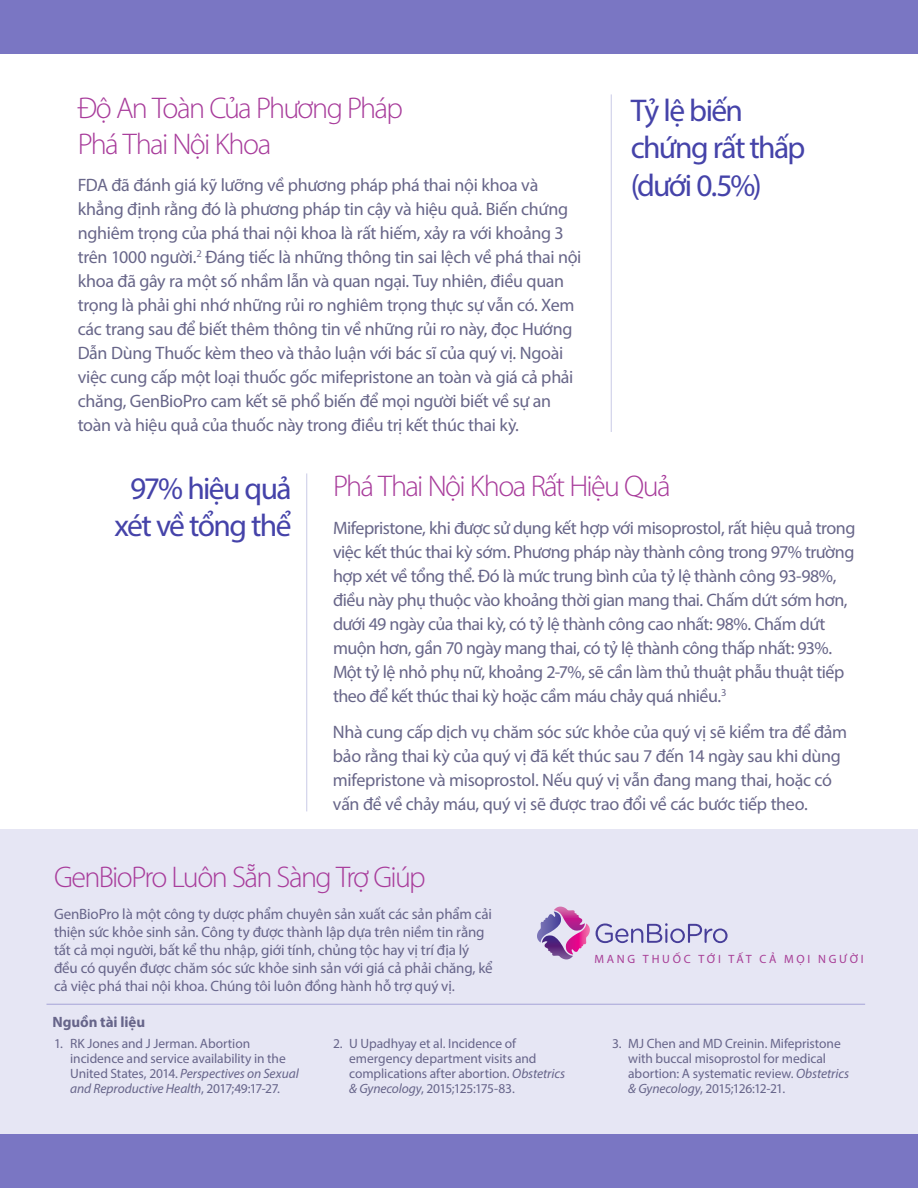
<style>
.page{position:relative;width:918px;height:1188px;background:#fff}
.page>*{position:absolute;margin:0;border:0;box-sizing:border-box;transform-origin:0 0}
.t1{font:31.5px/37.5px "Myriad Pro";letter-spacing:-.05em;color:#4543a9;text-align:center}
.t2{font:300 30px/36px "Myriad Pro";letter-spacing:-.055em;color:#a83c9b}
.t3{font:18px/24px "Myriad Pro";letter-spacing:-.02em;color:#686689}
.t4{font:15px/18px "Myriad Pro";letter-spacing:-.01em;color:#67658a}
.t5{font:700 15px "Myriad Pro";letter-spacing:-.005em;color:#67658a}
.t6{font:13.5px/15px "Myriad Pro";letter-spacing:-.005em;color:#67658a}
.t7{font:12px "Myriad Pro";letter-spacing:.23em;color:#a73d96}
.s1{font-style:italic}
</style>
<div class="page">
<div style="left:0;top:829px;width:918px;height:306px;background:#e6e6f4"></div>
<div style="left:0;top:1134px;width:918px;height:54px;background:#7a76c3"></div>
<div style="left:0;top:0;width:918px;height:54px;background:#7a76c3"></div>
<svg style="left:596px;top:923px;width:132px;height:20px"></svg>
<svg style="left:537px;top:907px;width:53px;height:52px"></svg>
<hr style="left:306px;top:473px;width:1px;height:338px;background:#c9cae7">
<hr style="left:611px;top:94px;width:1px;height:338px;background:#c9cae7">
<hr style="left:46px;top:1004px;width:819px;height:1px;background:#a6a3d7">
<h2 class="t2" style="left:78px;top:89px;width:327px">Độ An Toàn Của Phương Pháp<br>Phá Thai Nội Khoa</h2>
<p class="t3" style="left:78px;top:173px;width:505px">FDA đã đánh giá kỹ lưỡng về phương pháp phá thai nội khoa và khẳng định rằng đó là phương pháp tin cậy và hiệu quả. Biến chứng nghiêm trọng của phá thai nội khoa là rất hiếm, xảy ra với khoảng 3 trên 1000 người.<sup>2</sup> Đáng tiếc là những thông tin sai lệch về phá thai nội khoa đã gây ra một số nhầm lẫn và quan ngại. Tuy nhiên, điều quan trọng là phải ghi nhớ những rủi ro nghiêm trọng thực sự vẫn có. Xem các trang sau để biết thêm thông tin về những rủi ro này, đọc Hướng Dẫn Dùng Thuốc kèm theo và thảo luận với bác sĩ của quý vị. Ngoài việc cung cấp một loại thuốc gốc mifepristone an toàn và giá cả phải chăng, GenBioPro cam kết sẽ phổ biến để mọi người biết về sự an toàn và hiệu quả của thuốc này trong điều trị kết thúc thai kỳ.</p>
<h1 class="t1" style="left:631px;top:91px;width:176px;text-align:left">Tỷ lệ biến chứng rất thấp (dưới 0.5%)</h1>
<h1 class="t1" style="left:115px;top:469px;width:178px">97% hiệu quả xét về tổng thể</h1>
<h2 class="t2" style="left:333px;top:468px;width:339px">Phá Thai Nội Khoa Rất Hiệu Quả</h2>
<p class="t3" style="left:333px;top:516px;width:524px">Mifepristone, khi được sử dụng kết hợp với misoprostol, rất hiệu quả trong việc kết thúc thai kỳ sớm. Phương pháp này thành công trong 97% trường hợp xét về tổng thể. Đó là mức trung bình của tỷ lệ thành công 93-98%, điều này phụ thuộc vào khoảng thời gian mang thai. Chấm dứt sớm hơn, dưới 49 ngày của thai kỳ, có tỷ lệ thành công cao nhất: 98%. Chấm dứt muộn hơn, gần 70 ngày mang thai, có tỷ lệ thành công thấp nhất: 93%.<br>Một tỷ lệ nhỏ phụ nữ, khoảng 2-7%, sẽ cần làm thủ thuật phẫu thuật tiếp theo để kết thúc thai kỳ hoặc cầm máu chảy quá nhiều.<sup>3</sup></p>
<p class="t3" style="left:333px;top:720px;width:516px">Nhà cung cấp dịch vụ chăm sóc sức khỏe của quý vị sẽ kiểm tra để đảm bảo rằng thai kỳ của quý vị đã kết thúc sau 7 đến 14 ngày sau khi dùng mifepristone và misoprostol. Nếu quý vị vẫn đang mang thai, hoặc có vấn đề về chảy máu, quý vị sẽ được trao đổi về các bước tiếp theo.</p>
<h2 class="t2" style="left:54px;top:859px;width:373px">GenBioPro Luôn Sẵn Sàng Trợ Giúp</h2>
<p class="t4" style="left:54px;top:904px;width:440px">GenBioPro là một công ty dược phẩm chuyên sản xuất các sản phẩm cải thiện sức khỏe sinh sản. Công ty được thành lập dựa trên niềm tin rằng tất cả mọi người, bất kể thu nhập, giới tính, chủng tộc hay vị trí địa lý đều có quyền được chăm sóc sức khỏe sinh sản với giá cả phải chăng, kể cả việc phá thai nội khoa. Chúng tôi luôn đồng hành hỗ trợ quý vị.</p>
<p class="t5" style="left:52px;top:1012px;width:94px">Nguồn tài liệu</p>
<p class="t7" style="left:594px;top:951px;width:271px">MANG THUỐC TỚI TẤT CẢ MỌI NGƯỜI</p>
<p class="t6" style="left:70px;top:1035px;width:230px;text-indent:-16px">1. RK Jones and J Jerman. Abortion incidence and service availability in the United States, 2014. <span class="s1">Perspectives on Sexual and Reproductive Health</span>, 2017;49:17-27.</p>
<p class="t6" style="left:349px;top:1035px;width:217px;text-indent:-16px">2. U Upadhyay et al. Incidence of emergency department visits and complications after abortion. <span class="s1">Obstetrics &amp; Gynecology</span>, 2015;125:175-83.</p>
<p class="t6" style="left:628px;top:1035px;width:222px;text-indent:-16px">3. MJ Chen and MD Creinin. Mifepristone with buccal misoprostol for medical abortion: A systematic review. <span class="s1">Obstetrics &amp; Gynecology</span>, 2015;126:12-21.</p>
</div>
